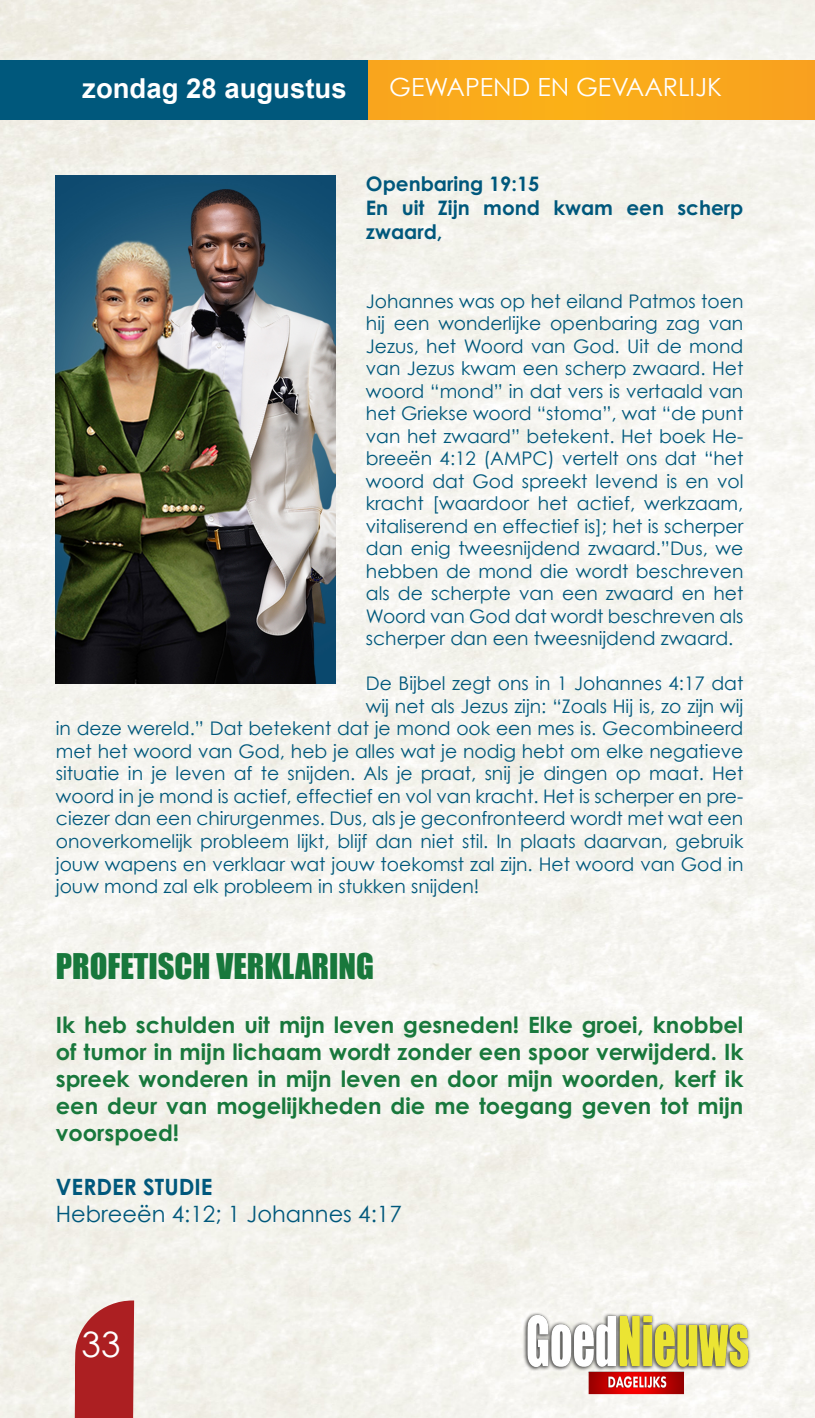
<style>
.page{position:relative;width:815px;height:1418px;background:#fff}
.page>*{position:absolute;margin:0;border:0;box-sizing:border-box;transform-origin:0 0}
.t1{font:35px "Century Gothic";color:#fff}
.t2{font:32.5px "Impact";color:#18783c}
.t3{font:700 27.5px "Arial";color:#fff}
.t4{font:25px "Century Gothic";color:#fff}
.t5{font:700 22.5px/27px "Century Gothic Pro";color:#18783c;text-align:justify}
.t6{font:22.5px "Century Gothic";color:#00587c}
.t7{font:700 22.5px "Century Gothic Pro";color:#00587c}
.t8{font:700 20px/24px "Century Gothic Pro";color:#00587c}
.t9{font:18.75px/22.5px "Century Gothic";color:#00587c;text-align:justify}
</style>
<div class="page">
<img style="left:0;top:0;width:815px;height:1417px">
<div style="left:139px;top:60px;width:676px;height:60px;background:#faa91c"></div>
<div style="left:0;top:60px;width:368px;height:60px;background:#00587c"></div>
<svg style="left:73px;top:1300px;width:61px;height:117px;background:#b53c3e"></svg>
<img style="left:516px;top:1310px;width:245px;height:88px">
<img style="left:56px;top:176px;width:280px;height:507px">
<p class="t3" style="left:82px;top:70px;width:266px">zondag 28 augustus</p>
<p class="t4" style="left:389px;top:72px;width:334px">GEWAPEND EN GEVAARLIJK</p>
<p class="t8" style="left:366px;top:171px;width:175px">Openbaring 19:15</p>
<p class="t8" style="left:366px;top:195px;width:379px">En uit Zijn mond kwam een scherp zwaard,</p>
<p class="t9" style="left:366px;top:289px;width:379px">Johannes was op het eiland Patmos toen hij een wonderlijke openbaring zag van Jezus, het Woord van God. Uit de mond van Jezus kwam een scherp zwaard. Het woord “mond” in dat vers is vertaald van het Griekse woord “stoma”, wat “de punt van het zwaard” betekent. Het boek He&shy;breeën 4:12 (AMPC) vertelt ons dat “het woord dat God spreekt levend is en vol kracht [waardoor het actief, werkzaam, vitaliserend en effectief is]; het is scherper dan enig tweesnijdend zwaard.”Dus, we hebben de mond die wordt beschreven als de scherpte van een zwaard en het Woord van God dat wordt beschreven als scherper dan een tweesnijdend zwaard.</p>
<p class="t9" style="left:366px;top:672px;width:379px">De Bijbel zegt ons in 1 Johannes 4:17 dat</p>
<p class="t9" style="left:366px;top:694px;width:379px">wij net als Jezus zijn: “Zoals Hij is, zo zijn wij</p>
<p class="t9" style="left:56px;top:717px;width:689px">in deze wereld.” Dat betekent dat je mond ook een mes is. Gecombineerd</p>
<p class="t9" style="left:56px;top:739px;width:689px">met het woord van God, heb je alles wat je nodig hebt om elke negatieve</p>
<p class="t9" style="left:56px;top:762px;width:689px">situatie in je leven af te snijden. Als je praat, snij je dingen op maat. Het</p>
<p class="t9" style="left:56px;top:784px;width:689px">woord in je mond is actief, effectief en vol van kracht. Het is scherper en pre-</p>
<p class="t9" style="left:56px;top:807px;width:689px">ciezer dan een chirurgenmes. Dus, als je geconfronteerd wordt met wat een</p>
<p class="t9" style="left:56px;top:829px;width:689px">onoverkomelijk probleem lijkt, blijf dan niet stil. In plaats daarvan, gebruik</p>
<p class="t9" style="left:56px;top:852px;width:689px">jouw wapens en verklaar wat jouw toekomst zal zijn. Het woord van God in</p>
<p class="t9" style="left:56px;top:874px;width:425px">jouw mond zal elk probleem in stukken snijden!</p>
<p class="t2" style="left:56px;top:940px;width:320px">PROFETISCH VERKLARING</p>
<p class="t5" style="left:56px;top:1010px;width:689px">Ik heb schulden uit mijn leven gesneden! Elke groei, knobbel of tumor in mijn lichaam wordt zonder een spoor verwijderd. Ik spreek wonderen in mijn leven en door mijn woorden, kerf ik een deur van mogelijkheden die me toegang geven tot mijn voorspoed!</p>
<p class="t7" style="left:56px;top:1172px;width:158px">VERDER STUDIE</p>
<p class="t6" style="left:56px;top:1199px;width:347px">Hebreeën 4:12; 1 Johannes 4:17</p>
<h1 class="t1" style="left:82px;top:1322px;width:40px">33</h1>
</div>
